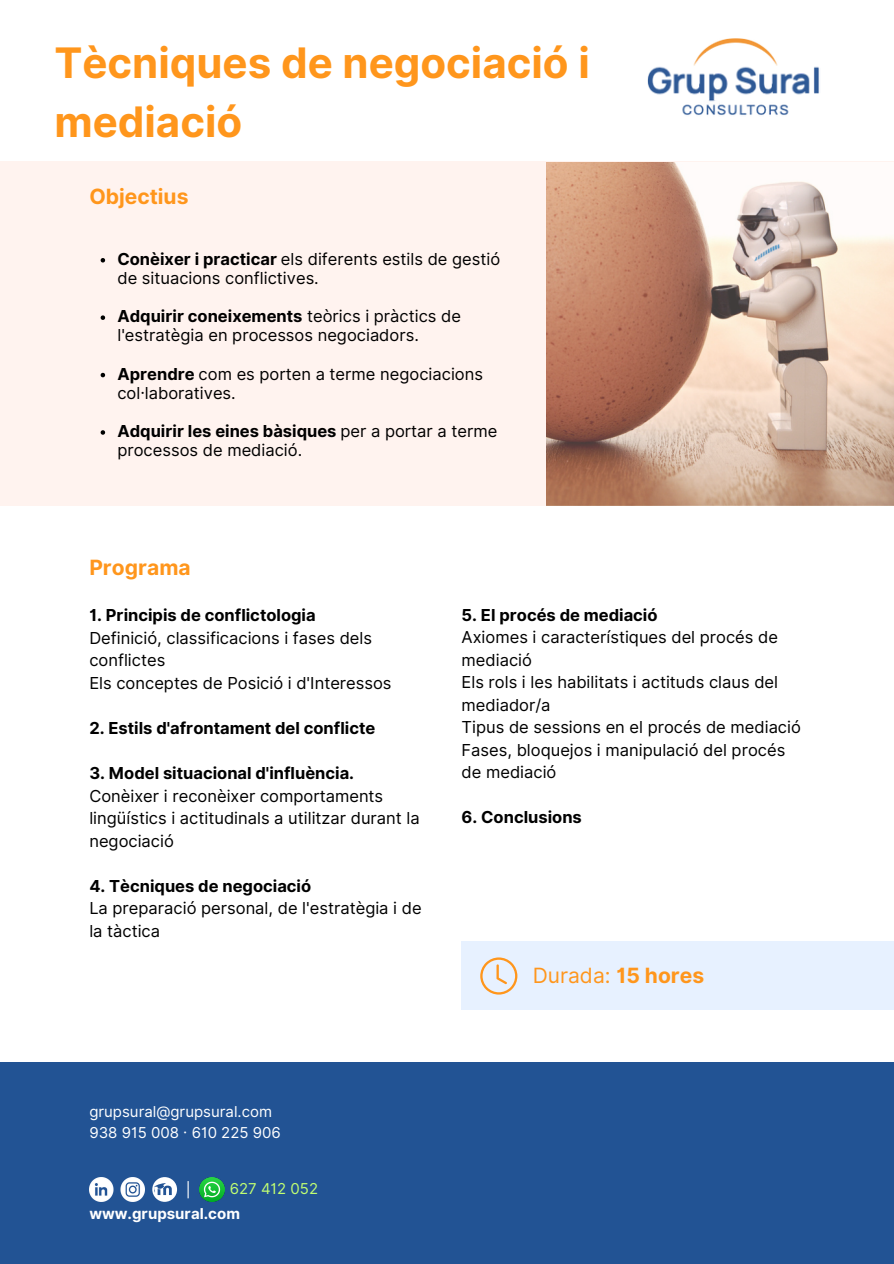
<style>
.page{position:relative;width:894px;height:1264px;background:#fff}
.page>*{position:absolute;margin:0;border:0;box-sizing:border-box;transform-origin:0 0}
.t1{font:700 42px/58.5px "Inter";color:#ff961c}
.t2{font:700 21px "Inter";color:#ff961c}
.t3{font:21px "Inter";color:#ff961c}
.t4{font:16.5px/22.5px "Inter";color:#000}
.t5{font:700 16.5px "Inter";color:#000}
.t6{font:15px "Inter";color:#fff}
.t7{font:700 15px "Inter";color:#fff}
.t8{font:15px "Inter";color:#c1ff72}
.s1{font-weight:700}
</style>
<div class="page">
<div style="left:0;top:161px;width:893px;height:345px;background:#fff3ef"></div>
<div style="left:0;top:1062px;width:893px;height:201px;background:#225394"></div>
<div style="left:461px;top:941px;width:432px;height:69px;background:#e7f1ff"></div>
<img style="left:647px;top:38px;width:172px;height:77px">
<svg style="left:480px;top:957px;width:37px;height:37px"></svg>
<img style="left:89px;top:1177px;width:25px;height:24px">
<img style="left:120px;top:1177px;width:25px;height:24px">
<svg style="left:152px;top:1177px;width:25px;height:24px"></svg>
<img style="left:200px;top:1177px;width:25px;height:24px">
<svg style="left:187px;top:1181px;width:2px;height:17px"></svg>
<svg style="left:101px;top:258px;width:4px;height:4px"></svg>
<svg style="left:101px;top:315px;width:4px;height:5px"></svg>
<svg style="left:101px;top:373px;width:4px;height:4px"></svg>
<svg style="left:101px;top:430px;width:4px;height:5px"></svg>
<img style="left:546px;top:163px;width:347px;height:342px">
<p class="t1" style="left:54px;top:33px;width:537px">Tècniques de negociació i mediació</p>
<h4 class="t2" style="left:89px;top:184px;width:101px">Objectius</h4>
<p class="t4" style="left:117px;top:249px;width:384px;line-height:19.2px"><span class="s1">Conèixer i practicar</span> els diferents estils de gestió de situacions conflictives.</p>
<h3 class="t4" style="left:117px;top:306px;width:345px;line-height:19.2px"><span class="s1">Adquirir coneixements</span> teòrics i pràctics de l'estratègia en processos negociadors.</h3>
<p class="t4" style="left:117px;top:364px;width:367px;line-height:19.2px"><span class="s1">Aprendre</span> com es porten a terme negociacions col·laboratives.</p>
<p class="t4" style="left:117px;top:421px;width:381px;line-height:19.2px"><span class="s1">Adquirir les eines bàsiques</span> per a portar a terme processos de mediació.</p>
<p class="t2" style="left:89px;top:555px;width:103px">Programa</p>
<p class="t5" style="left:89px;top:605px;width:228px">1. Principis de conflictologia</p>
<h2 class="t4" style="left:89px;top:626px;width:284px">Definició, classificacions i fases dels conflictes</h2>
<p class="t4" style="left:89px;top:671px;width:303px">Els conceptes de Posició i d'Interessos</p>
<p class="t5" style="left:89px;top:718px;width:287px">2. Estils d'afrontament del conflicte</p>
<p class="t5" style="left:89px;top:763px;width:266px">3. Model situacional d'influència.</p>
<h4 class="t4" style="left:89px;top:784px;width:332px">Conèixer i reconèixer comportaments lingüístics i actitudinals a utilitzar durant la negociació</h4>
<p class="t5" style="left:89px;top:875px;width:223px">4. Tècniques de negociació</p>
<p class="t4" style="left:89px;top:896px;width:334px">La preparació personal, de l'estratègia i de la tàctica</p>
<p class="t5" style="left:461px;top:605px;width:197px">5. El procés de mediació</p>
<p class="t4" style="left:461px;top:626px;width:318px">Axiomes i característiques del procés de mediació</p>
<p class="t4" style="left:461px;top:671px;width:318px">Els rols i les habilitats i actituds claus del mediador/a</p>
<p class="t4" style="left:461px;top:716px;width:341px">Tipus de sessions en el procés de mediació</p>
<p class="t4" style="left:461px;top:738px;width:325px">Fases, bloquejos i manipulació del procés de mediació</p>
<p class="t5" style="left:461px;top:807px;width:122px">6. Conclusions</p>
<h4 class="t3" style="left:532px;top:962px;width:173px">Durada: <span class="s1">15 hores</span></h4>
<p class="t6" style="left:89px;top:1102px;width:184px">grupsural@grupsural.com</p>
<h2 class="t6" style="left:89px;top:1123px;width:193px">938 915 008 · 610 225 906</h2>
<p class="t8" style="left:230px;top:1179px;width:90px">627 412 052</p>
<p class="t7" style="left:89px;top:1204px;width:152px">www.grupsural.com</p>
</div>
